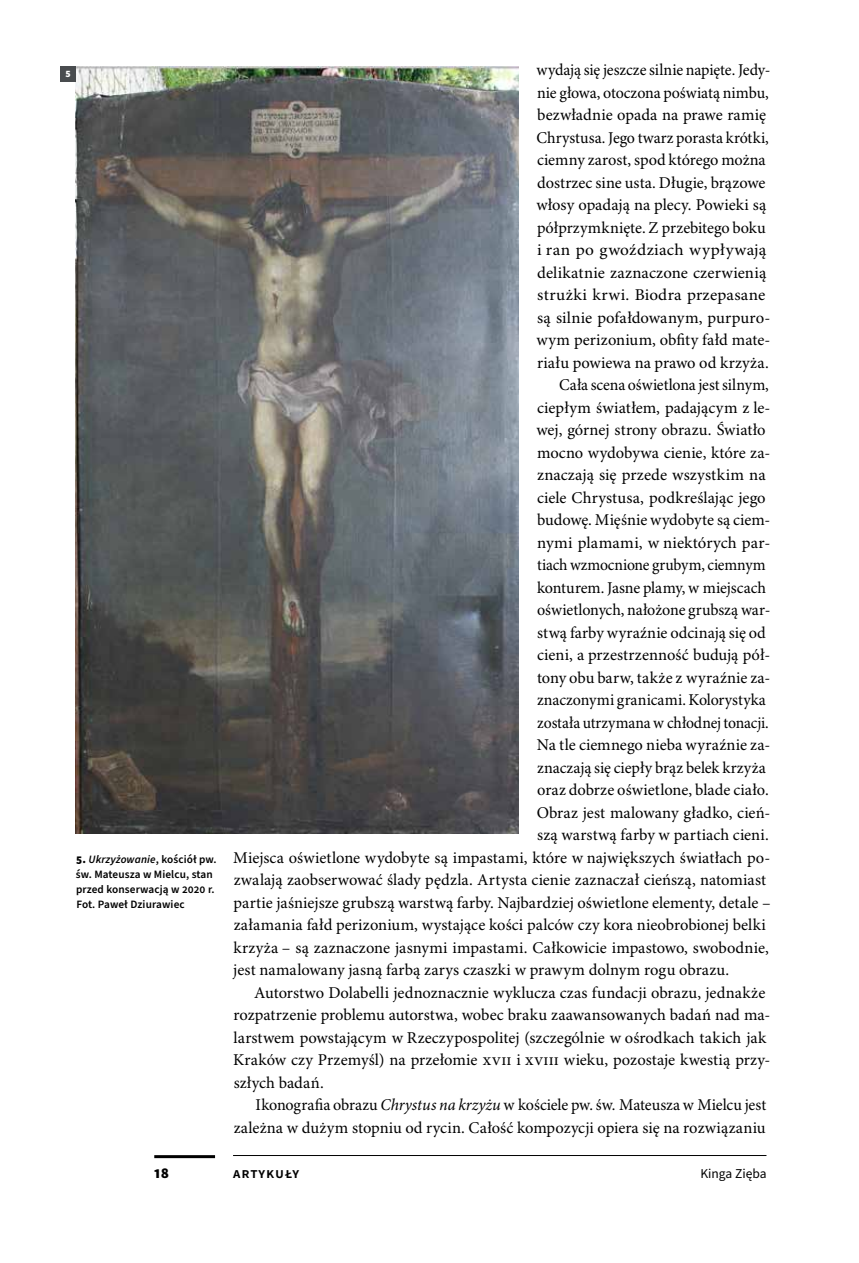
<style>
.page{position:relative;width:859px;height:1263px;background:#fff}
.page>*{position:absolute;margin:0;border:0;box-sizing:border-box;transform-origin:0 0}
.t1{font:16.5px "Minion Pro";color:#000}
.t2{font:16.5px "Minion Pro";color:#000;scale:.95 1}
.t3{font:16.5px "Minion Pro";color:#000;scale:.96 1}
.t4{font:16.5px "Minion Pro";color:#000;scale:1.05 1}
.t5{font:600 15px "Source Sans Pro";letter-spacing:.06em;color:#000}
.t6{font:900 15px "Source Sans Pro";color:#000}
.t7{font:13.5px "Source Sans Pro";color:#000}
.t8{font:600 11.25px/15px "Source Sans Pro";letter-spacing:.01em;color:#000}
.t9{font:900 9.75px "Source Sans Pro";color:#fff}
.s1{font-weight:900}
.s2{font-style:italic}
</style>
<div class="page">
<img style="left:75px;top:66px;width:444px;height:767px">
<div style="left:60px;top:66px;width:15px;height:15px;background:#494c4f"></div>
<hr style="left:154px;top:1155px;width:61px;height:3px;background:#000">
<hr style="left:233px;top:1155px;width:533px;height:1px;background:#000">
<p class="t9" style="left:65px;top:67px;width:7px">5</p>
<p class="t8" style="left:76px;top:852px;width:142px"><span class="s1">5.</span> <span class="s2">Ukrzyżowanie</span>, kościół pw. św. Mateusza w Mielcu, stan przed konserwacją w 2020 r.<br>Fot. Paweł Dziurawiec</p>
<p class="t1" style="left:536px;top:60px;width:235px">wydają się jeszcze silnie napięte. Jedy-</p>
<p class="t1" style="left:537px;top:82px;width:233px">nie głowa, otoczona poświatą nimbu,</p>
<p class="t1" style="left:537px;top:105px;width:231px">bezwładnie opada na prawe ramię</p>
<p class="t1" style="left:537px;top:127px;width:234px">Chrystusa. Jego twarz porasta krótki,</p>
<p class="t1" style="left:537px;top:150px;width:230px">ciemny zarost, spod którego można</p>
<p class="t1" style="left:537px;top:172px;width:230px">dostrzec sine usta. Długie, brązowe</p>
<p class="t1" style="left:536px;top:195px;width:231px">włosy opadają na plecy. Powieki są</p>
<p class="t1" style="left:537px;top:217px;width:230px">półprzymknięte. Z przebitego boku</p>
<p class="t4" style="left:537px;top:240px;width:220px">i ran po gwoździach wypływają</p>
<p class="t1" style="left:537px;top:262px;width:231px">delikatnie zaznaczone czerwienią</p>
<p class="t1" style="left:537px;top:285px;width:230px">strużki krwi. Biodra przepasane</p>
<p class="t1" style="left:537px;top:307px;width:235px">są silnie pofałdowanym, purpuro-</p>
<p class="t1" style="left:536px;top:330px;width:235px">wym perizonium, obfity fałd mate-</p>
<p class="t1" style="left:537px;top:352px;width:233px">riału powiewa na prawo od krzyża.</p>
<p class="t3" style="left:559px;top:375px;width:220px">Cała scena oświetlona jest silnym,</p>
<p class="t1" style="left:537px;top:397px;width:235px">ciepłym światłem, padającym z le-</p>
<p class="t1" style="left:536px;top:420px;width:231px">wej, górnej strony obrazu. Światło</p>
<p class="t1" style="left:537px;top:442px;width:235px">mocno wydobywa cienie, które za-</p>
<p class="t1" style="left:537px;top:465px;width:230px">znaczają się przede wszystkim na</p>
<p class="t1" style="left:537px;top:487px;width:230px">ciele Chrystusa, podkreślając jego</p>
<p class="t1" style="left:537px;top:510px;width:235px">budowę. Mięśnie wydobyte są ciem-</p>
<p class="t1" style="left:537px;top:532px;width:235px">nymi plamami, w niektórych par-</p>
<p class="t2" style="left:537px;top:555px;width:242px">tiach wzmocnione grubym, ciemnym</p>
<p class="t1" style="left:537px;top:577px;width:230px">konturem. Jasne plamy, w miejscach</p>
<p class="t1" style="left:537px;top:600px;width:235px">oświetlonych, nałożone grubszą war-</p>
<p class="t1" style="left:537px;top:622px;width:230px">stwą farby wyraźnie odcinają się od</p>
<p class="t1" style="left:537px;top:645px;width:235px">cieni, a przestrzenność budują pół-</p>
<p class="t1" style="left:537px;top:667px;width:235px">tony obu barw, także z wyraźnie za-</p>
<p class="t1" style="left:537px;top:690px;width:230px">znaczonymi granicami. Kolorystyka</p>
<p class="t2" style="left:537px;top:712px;width:245px">została utrzymana w chłodnej tonacji.</p>
<p class="t1" style="left:537px;top:735px;width:235px">Na tle ciemnego nieba wyraźnie za-</p>
<p class="t1" style="left:537px;top:757px;width:230px">znaczają się ciepły brąz belek krzyża</p>
<p class="t1" style="left:537px;top:780px;width:233px">oraz dobrze oświetlone, blade ciało.</p>
<p class="t1" style="left:537px;top:802px;width:235px">Obraz jest malowany gładko, cień-</p>
<p class="t1" style="left:537px;top:825px;width:233px">szą warstwą farby w partiach cieni.</p>
<p class="t1" style="left:233px;top:847px;width:539px">Miejsca oświetlone wydobyte są impastami, które w największych światłach po-</p>
<p class="t1" style="left:234px;top:870px;width:534px">zwalają zaobserwować ślady pędzla. Artysta cienie zaznaczał cieńszą, natomiast</p>
<p class="t1" style="left:233px;top:892px;width:539px">partie jaśniejsze grubszą warstwą farby. Najbardziej oświetlone elementy, detale –</p>
<p class="t1" style="left:234px;top:915px;width:534px">załamania fałd perizonium, wystające kości palców czy kora nieobrobionej belki</p>
<p class="t1" style="left:234px;top:937px;width:537px">krzyża – są zaznaczone jasnymi impastami. Całkowicie impastowo, swobodnie,</p>
<p class="t1" style="left:233px;top:960px;width:497px">jest namalowany jasną farbą zarys czaszki w prawym dolnym rogu obrazu.</p>
<p class="t1" style="left:254px;top:982px;width:513px">Autorstwo Dolabelli jednoznacznie wyklucza czas fundacji obrazu, jednakże</p>
<p class="t1" style="left:233px;top:1005px;width:538px">rozpatrzenie problemu autorstwa, wobec braku zaawansowanych badań nad ma-</p>
<p class="t1" style="left:234px;top:1027px;width:535px">larstwem powstającym w Rzeczypospolitej (szczególnie w ośrodkach takich jak</p>
<p class="t1" style="left:233px;top:1050px;width:539px">Kraków czy Przemyśl) na przełomie XVII i XVIII wieku, pozostaje kwestią przy-</p>
<p class="t1" style="left:234px;top:1072px;width:92px">szłych badań.</p>
<p class="t1" style="left:256px;top:1095px;width:512px">Ikonografia obrazu <span class="s2">Chrystus na krzyżu</span> w kościele pw. św. Mateusza w Mielcu jest</p>
<p class="t1" style="left:234px;top:1117px;width:533px">zależna w dużym stopniu od rycin. Całość kompozycji opiera się na rozwiązaniu</p>
<p class="t6" style="left:154px;top:1162px;width:16px">18</p>
<p class="t5" style="left:233px;top:1163px;width:68px">Artykuły</p>
<p class="t7" style="left:700px;top:1164px;width:68px">Kinga Zięba</p>
</div>
